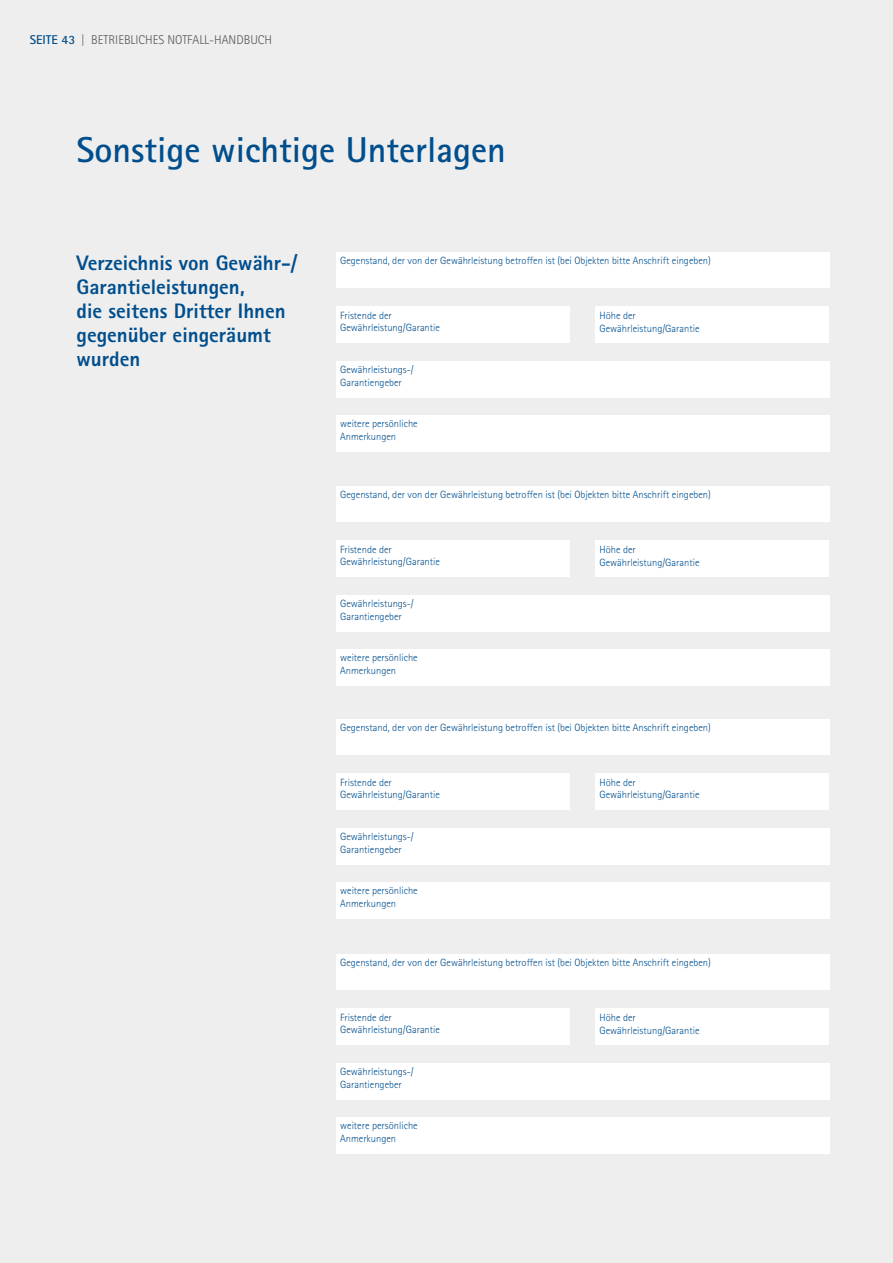
<style>
.page{position:relative;width:893px;height:1263px;background:#eee}
.page>*{position:absolute;margin:0;border:0;box-sizing:border-box;transform-origin:0 0}
.t1{font:700 36px "Rotis Sans Serif";color:#004e8d}
.t2{font:800 21px/24px "Rotis Sans Serif";color:#004e8d}
.t3{font:300 12.75px "Rotis Sans Serif";color:#575756}
.t4{font:300 10.5px/12.6px "Rotis Sans Serif";color:#004e8d}
.s1{font-weight:700;color:#004e8d}
</style>
<div class="page">
<div style="left:336px;top:252px;width:493px;height:36px;background:#fff"></div>
<div style="left:336px;top:486px;width:493px;height:36px;background:#fff"></div>
<div style="left:336px;top:719px;width:493px;height:36px;background:#fff"></div>
<div style="left:336px;top:954px;width:493px;height:36px;background:#fff"></div>
<div style="left:595px;top:307px;width:234px;height:36px;background:#fff"></div>
<div style="left:595px;top:541px;width:234px;height:36px;background:#fff"></div>
<div style="left:595px;top:773px;width:234px;height:37px;background:#fff"></div>
<div style="left:595px;top:1009px;width:234px;height:36px;background:#fff"></div>
<div style="left:336px;top:306px;width:234px;height:36px;background:#fff"></div>
<div style="left:336px;top:540px;width:234px;height:36px;background:#fff"></div>
<div style="left:336px;top:773px;width:234px;height:36px;background:#fff"></div>
<div style="left:336px;top:1008px;width:234px;height:36px;background:#fff"></div>
<div style="left:336px;top:361px;width:493px;height:36px;background:#fff"></div>
<div style="left:336px;top:595px;width:493px;height:36px;background:#fff"></div>
<div style="left:336px;top:828px;width:493px;height:36px;background:#fff"></div>
<div style="left:336px;top:1063px;width:493px;height:36px;background:#fff"></div>
<div style="left:336px;top:415px;width:493px;height:36px;background:#fff"></div>
<div style="left:336px;top:649px;width:493px;height:36px;background:#fff"></div>
<div style="left:336px;top:882px;width:493px;height:36px;background:#fff"></div>
<div style="left:336px;top:1117px;width:493px;height:36px;background:#fff"></div>
<p class="t3" style="left:30px;top:32px;width:123px"><span class="s1">SEITE 43</span> | Betriebli ches</p>
<p class="t3" style="left:167px;top:32px;width:104px">Notfall-Han dbuch</p>
<h1 class="t1" style="left:77px;top:127px;width:431px">Sonstige wichtige Unterlagen</h1>
<h2 class="t2" style="left:77px;top:251px;width:222px">Verzeichnis von Gewähr-/<br>Garantieleistungen,<br>die seitens Dritter Ihnen gegenüber eingeräumt wurden</h2>
<p class="t4" style="left:340px;top:254px;width:372px">Gegenstand, der von der Gewährleistung betroffen ist (bei Objekten bitte Anschrift eingeben)</p>
<p class="t4" style="left:340px;top:309px;width:101px">Fristende der<br>Gewährleistung/Garantie</p>
<p class="t4" style="left:600px;top:309px;width:101px">Höhe der<br>Gewährleistung/Garantie</p>
<p class="t4" style="left:340px;top:364px;width:75px">Gewährleistungs-/<br>Garantiengeber</p>
<p class="t4" style="left:340px;top:418px;width:79px">weitere persönliche<br>Anmerkungen</p>
<p class="t4" style="left:340px;top:488px;width:372px">Gegenstand, der von der Gewährleistung betroffen ist (bei Objekten bitte Anschrift eingeben)</p>
<p class="t4" style="left:340px;top:543px;width:101px">Fristende der<br>Gewährleistung/Garantie</p>
<p class="t4" style="left:340px;top:597px;width:75px">Gewährleistungs-/<br>Garantiengeber</p>
<p class="t4" style="left:340px;top:651px;width:79px">weitere persönliche<br>Anmerkungen</p>
<p class="t4" style="left:600px;top:543px;width:101px">Höhe der<br>Gewährleistung/Garantie</p>
<p class="t4" style="left:340px;top:721px;width:372px">Gegenstand, der von der Gewährleistung betroffen ist (bei Objekten bitte Anschrift eingeben)</p>
<p class="t4" style="left:340px;top:776px;width:101px">Fristende der<br>Gewährleistung/Garantie</p>
<p class="t4" style="left:340px;top:830px;width:75px">Gewährleistungs-/<br>Garantiengeber</p>
<p class="t4" style="left:340px;top:884px;width:79px">weitere persönliche<br>Anmerkungen</p>
<p class="t4" style="left:600px;top:776px;width:101px">Höhe der<br>Gewährleistung/Garantie</p>
<p class="t4" style="left:340px;top:956px;width:372px">Gegenstand, der von der Gewährleistung betroffen ist (bei Objekten bitte Anschrift eingeben)</p>
<p class="t4" style="left:340px;top:1011px;width:101px">Fristende der<br>Gewährleistung/Garantie</p>
<p class="t4" style="left:340px;top:1065px;width:75px">Gewährleistungs-/<br>Garantiengeber</p>
<p class="t4" style="left:340px;top:1119px;width:79px">weitere persönliche<br>Anmerkungen</p>
<p class="t4" style="left:600px;top:1011px;width:101px">Höhe der<br>Gewährleistung/Garantie</p>
</div>
